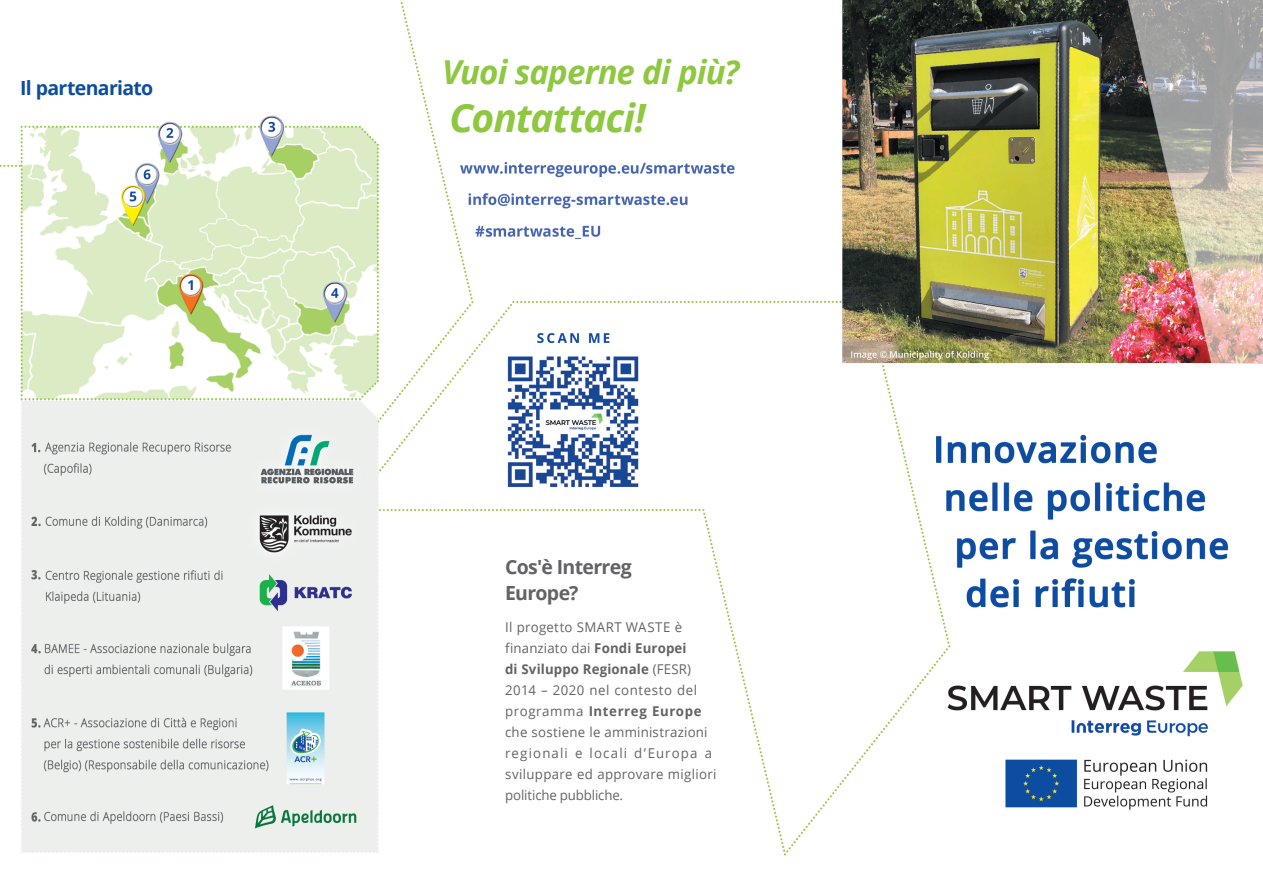
<style>
.page{position:relative;width:1263px;height:893px;background:#fff}
.page>*{position:absolute;margin:0;border:0;box-sizing:border-box;transform-origin:0 0}
.OMNI_2017_-_TX_light{font:italic 700 39px "Open Sans";letter-spacing:-.03em;color:#8ec740}
.OMNI_2017_-_TX_light-2{font:italic 700 33px "Open Sans";letter-spacing:-.025em;color:#8ec740}
.ACR-titres_moyens{font:700 19.5px/26.2px "Open Sans";letter-spacing:-.035em;color:#636366}
.ACR-titres_moyens-2{font:700 19.5px "Open Sans";letter-spacing:-.035em;color:#0d4da1}
.OMNI_2017_-_TX_light-3{font:13.5px/21px "Open Sans";letter-spacing:.025em;color:#636366}
.s1{font-weight:700}
</style>
<div class="page">
<img style="left:0;top:0;width:1263px;height:856px">
<hr style="left:420px;top:0;width:2px;height:50px;background:#fff">
<hr style="left:420px;top:847px;width:2px;height:46px;background:#fff">
<hr style="left:841px;top:847px;width:2px;height:46px;background:#fff">
<div style="left:0;top:0;width:42px;height:37px;background:#fff"></div>
<p class="ACR-titres_moyens-2" style="left:20px;top:74px;width:135px">Il partenariato</p>
<p class="OMNI_2017_-_TX_light-2" style="left:442px;top:49px;width:299px">Vuoi saperne di più?</p>
<p class="OMNI_2017_-_TX_light" style="left:449px;top:90px;width:197px">Contattaci!</p>
<p class="ACR-titres_moyens" style="left:505px;top:553px;width:128px">Cos'è Interreg<br>Europe?</p>
<p class="OMNI_2017_-_TX_light-3" style="left:505px;top:616px;width:213px">Il progetto SMART WASTE è finanziato dai <span class="s1">Fondi Europei<br>di Sviluppo Regionale</span> (FESR)<br>2014 – 2020 nel contesto del programma <span class="s1">Interreg Europe </span>che sostiene le amministrazioni regionali e locali d’Europa a sviluppare ed approvare migliori politiche pubbliche.</p>
</div>
